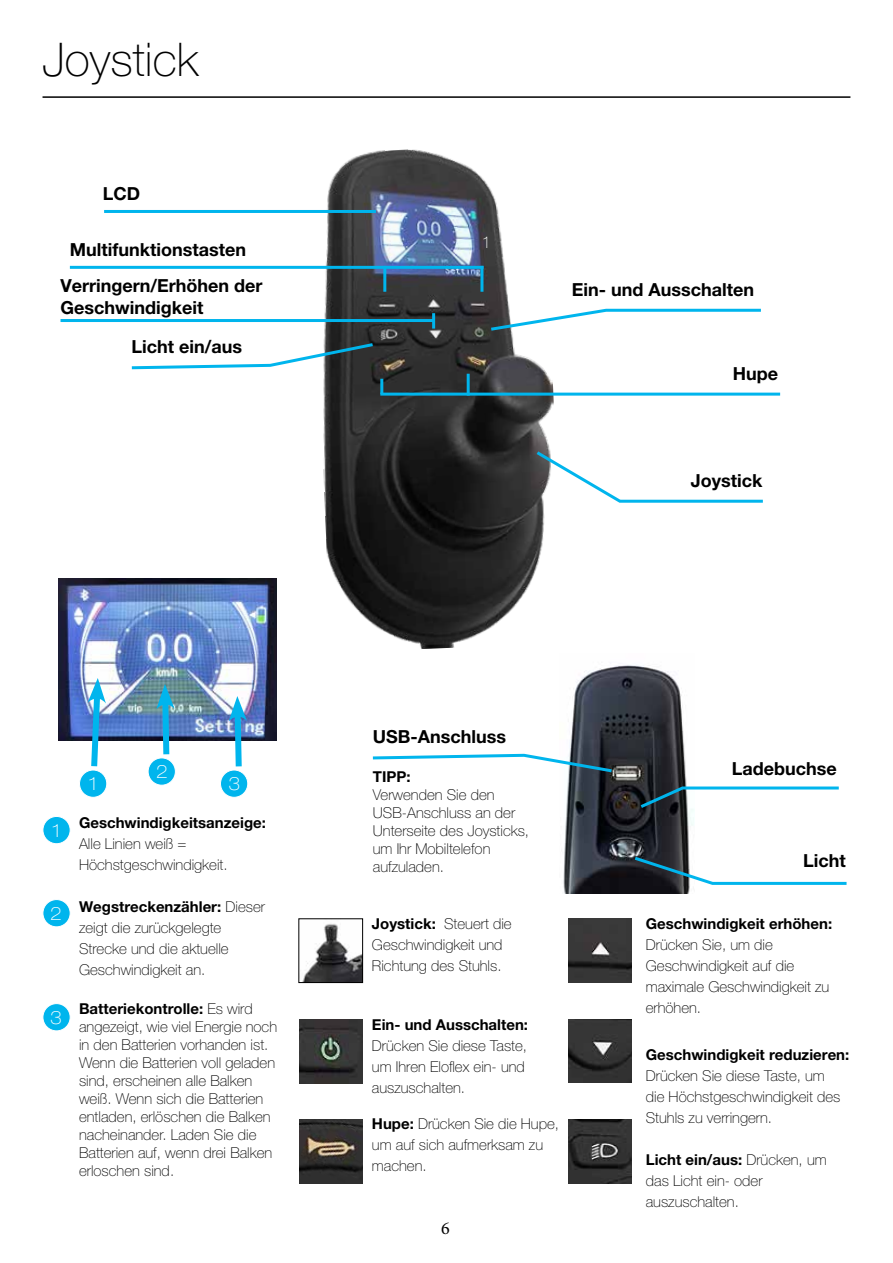
<style>
.page{position:relative;width:893px;height:1263px;background:#fff}
.page>*{position:absolute;margin:0;border:0;box-sizing:border-box;transform-origin:0 0}
.t1{font:100 46.5px "Helvetica Neue LT Pro";color:#000}
.t2{font:700 18px/21.6px "Helvetica Neue LT Pro";color:#000}
.t3{font:100 expanded 18px "Helvetica Neue LT Pro";color:#fff}
.t4{font:18px "Minion Pro";color:#000}
.t5{font:100 16.35px "Helvetica Neue LT Pro";color:#fff}
.t6{font:100 15px/21px "Helvetica Neue LT Pro";color:#000}
.t7{font:700 15px "Helvetica Neue LT Pro";color:#000}
.s1{font-weight:700}
</style>
<div class="page">
<img style="left:563px;top:665px;width:131px;height:229px">
<hr style="left:43px;top:96px;width:807px;height:2px;background:#000">
<img style="left:310px;top:149px;width:254px;height:500px">
<hr style="left:104px;top:210px;width:272px;height:3px;background:#00b5ed">
<svg style="left:488px;top:307px;width:273px;height:26px"></svg>
<svg style="left:533px;top:449px;width:230px;height:55px"></svg>
<svg style="left:637px;top:785px;width:202px;height:25px"></svg>
<hr style="left:70px;top:266px;width:413px;height:3px;background:#00b5ed">
<hr style="left:61px;top:319px;width:372px;height:3px;background:#00b5ed">
<hr style="left:383px;top:266px;width:3px;height:26px;background:#00b5ed">
<hr style="left:480px;top:266px;width:3px;height:26px;background:#00b5ed">
<hr style="left:380px;top:393px;width:400px;height:3px;background:#00b5ed">
<hr style="left:380px;top:379px;width:3px;height:15px;background:#00b5ed">
<hr style="left:467px;top:374px;width:3px;height:22px;background:#00b5ed">
<svg style="left:131px;top:341px;width:245px;height:30px"></svg>
<div style="left:80px;top:770px;width:27px;height:27px;background:#00b5ed;border-radius:50%"></div>
<div style="left:79px;top:770px;width:28px;height:28px;border:1px solid #fff;border-radius:50%"></div>
<div style="left:43px;top:816px;width:27px;height:28px;background:#00b5ed;border-radius:50%"></div>
<div style="left:43px;top:816px;width:28px;height:28px;border:1px solid #fff;border-radius:50%"></div>
<div style="left:43px;top:1003px;width:27px;height:28px;background:#00b5ed;border-radius:50%"></div>
<div style="left:43px;top:1003px;width:28px;height:28px;border:1px solid #fff;border-radius:50%"></div>
<div style="left:220px;top:770px;width:28px;height:27px;background:#00b5ed;border-radius:50%"></div>
<div style="left:220px;top:770px;width:28px;height:28px;border:1px solid #fff;border-radius:50%"></div>
<img style="left:59px;top:578px;width:218px;height:162px">
<svg style="left:372px;top:752px;width:243px;height:22px"></svg>
<svg style="left:631px;top:854px;width:216px;height:32px"></svg>
<svg style="left:88px;top:678px;width:18px;height:94px"></svg>
<svg style="left:229px;top:696px;width:18px;height:76px"></svg>
<img style="left:302px;top:923px;width:59px;height:58px">
<div style="left:299px;top:918px;width:64px;height:65px;border:1px solid #000"></div>
<img style="left:299px;top:1019px;width:64px;height:64px">
<img style="left:299px;top:1120px;width:64px;height:63px">
<img style="left:568px;top:918px;width:64px;height:64px">
<img style="left:568px;top:1019px;width:64px;height:64px">
<img style="left:568px;top:1120px;width:64px;height:63px">
<hr style="left:432px;top:313px;width:3px;height:16px;background:#00b5ed">
<div style="left:148px;top:758px;width:27px;height:27px;background:#00b5ed;border-radius:50%"></div>
<div style="left:148px;top:757px;width:28px;height:28px;border:1px solid #fff;border-radius:50%"></div>
<svg style="left:156px;top:684px;width:19px;height:76px"></svg>
<div style="left:43px;top:899px;width:27px;height:28px;background:#00b5ed;border-radius:50%"></div>
<div style="left:43px;top:899px;width:28px;height:28px;border:1px solid #fff;border-radius:50%"></div>
<h1 class="t1" style="left:43px;top:33px;width:157px">Joystick</h1>
<p class="t2" style="left:103px;top:183px;width:39px">LCD</p>
<p class="t2" style="left:70px;top:238px;width:178px">Multifunktionstasten</p>
<p class="t2" style="left:61px;top:275px;width:204px">Verringern/Erhöhen der<br>Geschwindigkeit</p>
<p class="t2" style="left:132px;top:336px;width:112px">Licht ein/aus</p>
<p class="t5" style="left:482px;top:233px;width:11px">1</p>
<p class="t2" style="left:572px;top:278px;width:184px">Ein- und Ausschalten</p>
<p class="t2" style="left:733px;top:362px;width:47px">Hupe</p>
<p class="t2" style="left:691px;top:470px;width:73px">Joystick</p>
<p class="t5" style="left:52px;top:818px;width:11px">1</p>
<p class="t3" style="left:53px;top:819px;width:9px">1</p>
<p class="t3" style="left:50px;top:903px;width:13px">2<sup>2</sup></p>
<p class="t5" style="left:52px;top:1005px;width:11px">2</p>
<p class="t3" style="left:50px;top:1007px;width:13px">3</p>
<p class="t3" style="left:156px;top:761px;width:13px">2</p>
<p class="t3" style="left:89px;top:773px;width:9px">1</p>
<p class="t3" style="left:229px;top:773px;width:13px">3</p>
<p class="t7" style="left:79px;top:813px;width:188px">Geschwindigkeitsanzeige:</p>
<p class="t6" style="left:79px;top:833px;width:150px">Alle Linien weiß =<br>Höchstgeschwindigkeit.</p>
<p class="t6" style="left:79px;top:896px;width:187px"><span class="s1">Wegstreckenzähler:</span> Dieser zeigt die zurückgelegte<br>Strecke und die aktuelle<br>Geschwindigkeit an.</p>
<p class="t6" style="left:79px;top:999px;width:200px;line-height:18px"><span class="s1">Batteriekontrolle:</span> Es wird angezeigt, wie viel Energie noch in den Batterien vorhanden ist.<br>Wenn die Batterien voll geladen sind, erscheinen alle Balken weiß. Wenn sich die Batterien entladen, erlöschen die Balken nacheinander. Laden Sie die<br>Batterien auf, wenn drei Balken erloschen sind.</p>
<p class="t2" style="left:373px;top:726px;width:135px">USB-Anschluss</p>
<p class="t7" style="left:373px;top:767px;width:39px">TIPP:</p>
<p class="t6" style="left:373px;top:786px;width:158px;line-height:18px">Verwenden Sie den<br>USB-Anschluss an der<br>Unterseite des Joysticks, um Ihr Mobiltelefon aufzuladen.</p>
<p class="t6" style="left:372px;top:913px;width:141px"><span class="s1">Joystick:</span> Steuert die<br>Geschwindigkeit und<br>Richtung des Stuhls.</p>
<p class="t7" style="left:372px;top:1015px;width:158px">Ein- und Ausschalten:</p>
<p class="t6" style="left:372px;top:1035px;width:157px">Drücken Sie diese Taste, um Ihren Eloflex ein- und auszuschalten.</p>
<p class="t6" style="left:372px;top:1113px;width:189px"><span class="s1">Hupe:</span> Drücken Sie die Hupe, um auf sich aufmerksam zu machen.</p>
<p class="t4" style="left:441px;top:1217px;width:10px">6</p>
<p class="t2" style="left:732px;top:758px;width:107px">Ladebuchse</p>
<p class="t2" style="left:803px;top:850px;width:44px">Licht</p>
<p class="t7" style="left:646px;top:914px;width:188px">Geschwindigkeit erhöhen:</p>
<p class="t6" style="left:646px;top:934px;width:185px">Drücken Sie, um die<br>Geschwindigkeit auf die maximale Geschwindigkeit zu erhöhen.</p>
<p class="t7" style="left:646px;top:1045px;width:205px">Geschwindigkeit reduzieren:</p>
<p class="t6" style="left:646px;top:1065px;width:196px">Drücken Sie diese Taste, um die Höchstgeschwindigkeit des<br>Stuhls zu verringern.</p>
<p class="t6" style="left:646px;top:1149px;width:182px"><span class="s1">Licht ein/aus:</span> Drücken, um das Licht ein- oder auszuschalten.</p>
</div>
